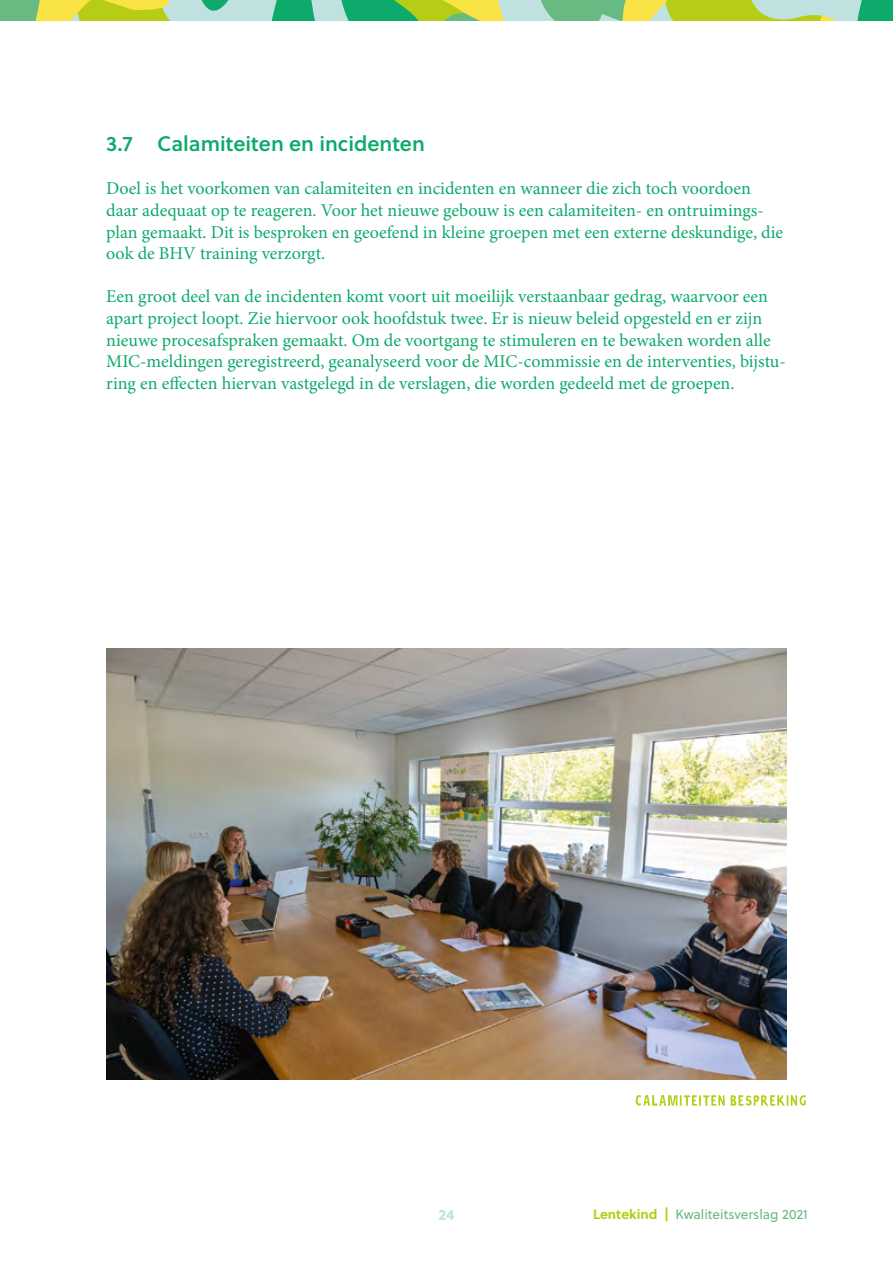
<style>
.page{position:relative;width:893px;height:1263px;background:#fff}
.page>*{position:absolute;margin:0;border:0;box-sizing:border-box;transform-origin:0 0}
.t1{font:21px "Soleil Sb";color:#0daa6b}
.t2{font:18px/21.6px "Minion Pro";color:#0daa6b}
.t3{font:700 15px "Soleil";color:#bfe1e0}
.t4{font:13.5px "Soleil";color:#68ba83}
.s1{font-weight:700;color:#b7cc15}
</style>
<div class="page">
<svg style="left:0;top:0;width:893px;height:21px"></svg>
<img style="left:106px;top:648px;width:681px;height:431px">
<svg style="left:636px;top:1095px;width:170px;height:11px"></svg>
<p class="t1" style="left:106px;top:128px;width:320px">3.7 Calamiteiten en incidenten</p>
<p class="t2" style="left:106px;top:178px;width:678px">Doel is het voorkomen van calamiteiten en incidenten en wanneer die zich toch voordoen daar adequaat op te reageren. Voor het nieuwe gebouw is een calamiteiten- en ontruimings&shy;plan gemaakt. Dit is besproken en geoefend in kleine groepen met een externe deskundige, die ook de BHV training verzorgt.</p>
<p class="t2" style="left:106px;top:286px;width:681px">Een groot deel van de incidenten komt voort uit moeilijk verstaanbaar gedrag, waarvoor een apart project loopt. Zie hiervoor ook hoofdstuk twee. Er is nieuw beleid opgesteld en er zijn nieuwe procesafspraken gemaakt. Om de voortgang te stimuleren en te bewaken worden alle MIC-meldingen geregistreerd, geanalyseerd voor de MIC-commissie en de interventies, bijstu&shy;ring en effecten hiervan vastgelegd in de verslagen, die worden gedeeld met de groepen.</p>
<p class="t3" style="left:438px;top:1203px;width:18px">24</p>
<p class="t4" style="left:593px;top:1204px;width:216px"><span class="s1">Lentekind |</span> Kwaliteitsverslag 2021</p>
</div>
